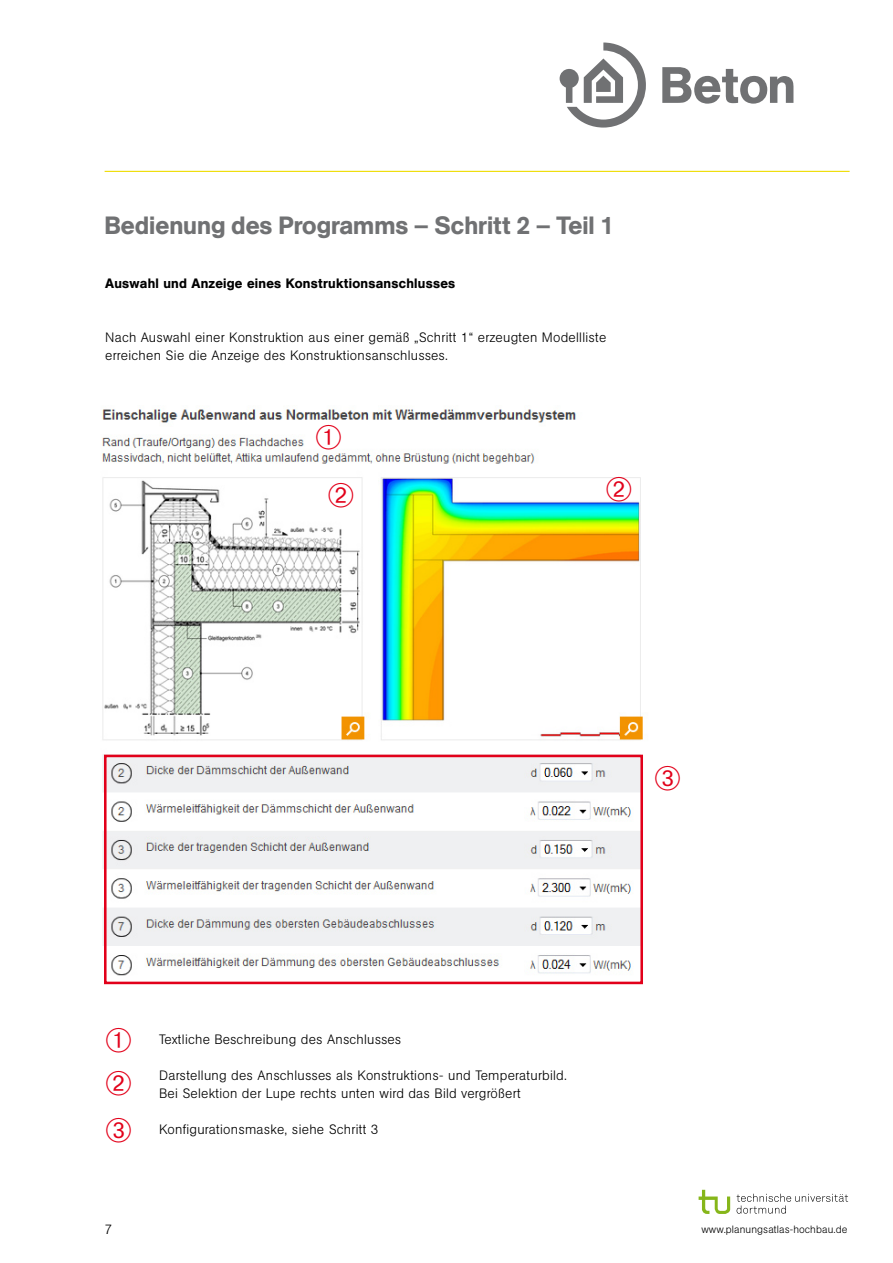
<style>
.page{position:relative;width:893px;height:1263px;background:#fff}
.page>*{position:absolute;margin:0;border:0;box-sizing:border-box;transform-origin:0 0}
.t1{font:500 24.75px "AG Book Pro";color:#707173}
.t2{font:300 13.5px/18px "AG Book Pro";letter-spacing:.02em;color:#000}
.t3{font:500 13.5px "AG Book Pro";letter-spacing:.02em;color:#000}
.t4{font:300 10.5px "AG Book Pro";letter-spacing:.01em;color:#000}
</style>
<div class="page">
<hr style="left:105px;top:171px;width:745px;height:1px;background:#eedc00">
<svg style="left:560px;top:43px;width:86px;height:85px"></svg>
<svg style="left:662px;top:67px;width:131px;height:37px"></svg>
<svg style="left:699px;top:1190px;width:31px;height:24px"></svg>
<svg style="left:737px;top:1194px;width:111px;height:20px"></svg>
<img style="left:102px;top:409px;width:541px;height:576px">
<div style="left:104px;top:755px;width:539px;height:229px;border:3px solid #e2001a"></div>
<svg style="left:329px;top:482px;width:24px;height:25px"></svg>
<svg style="left:607px;top:476px;width:24px;height:25px"></svg>
<svg style="left:316px;top:424px;width:25px;height:25px"></svg>
<h1 class="t1" style="left:104px;top:209px;width:511px">Bedienung des Programms – Schritt 2 – Teil 1</h1>
<p class="t3" style="left:105px;top:275px;width:352px">Auswahl und Anzeige eines Konstruktionsanschlusses</p>
<p class="t2" style="left:105px;top:328px;width:503px">Nach Auswahl einer Konstruktion aus einer gemäß „Schritt 1“ erzeugten Modellliste erreichen Sie die Anzeige des Konstruktionsanschlusses.</p>
<p class="t2" style="left:159px;top:1030px;width:244px">Textliche Beschreibung des Anschlusses</p>
<p class="t2" style="left:159px;top:1066px;width:409px">Darstellung des Anschlusses als Konstruktions- und Temperaturbild.<br>Bei Selektion der Lupe rechts unten wird das Bild vergrößert</p>
<p class="t2" style="left:159px;top:1120px;width:221px">Konfigurationsmaske, siehe Schritt 3</p>
<p class="t2" style="left:105px;top:1220px;width:9px">7</p>
<p class="t4" style="left:701px;top:1222px;width:148px">www.planungsatlas-hochbau.de</p>
</div>
